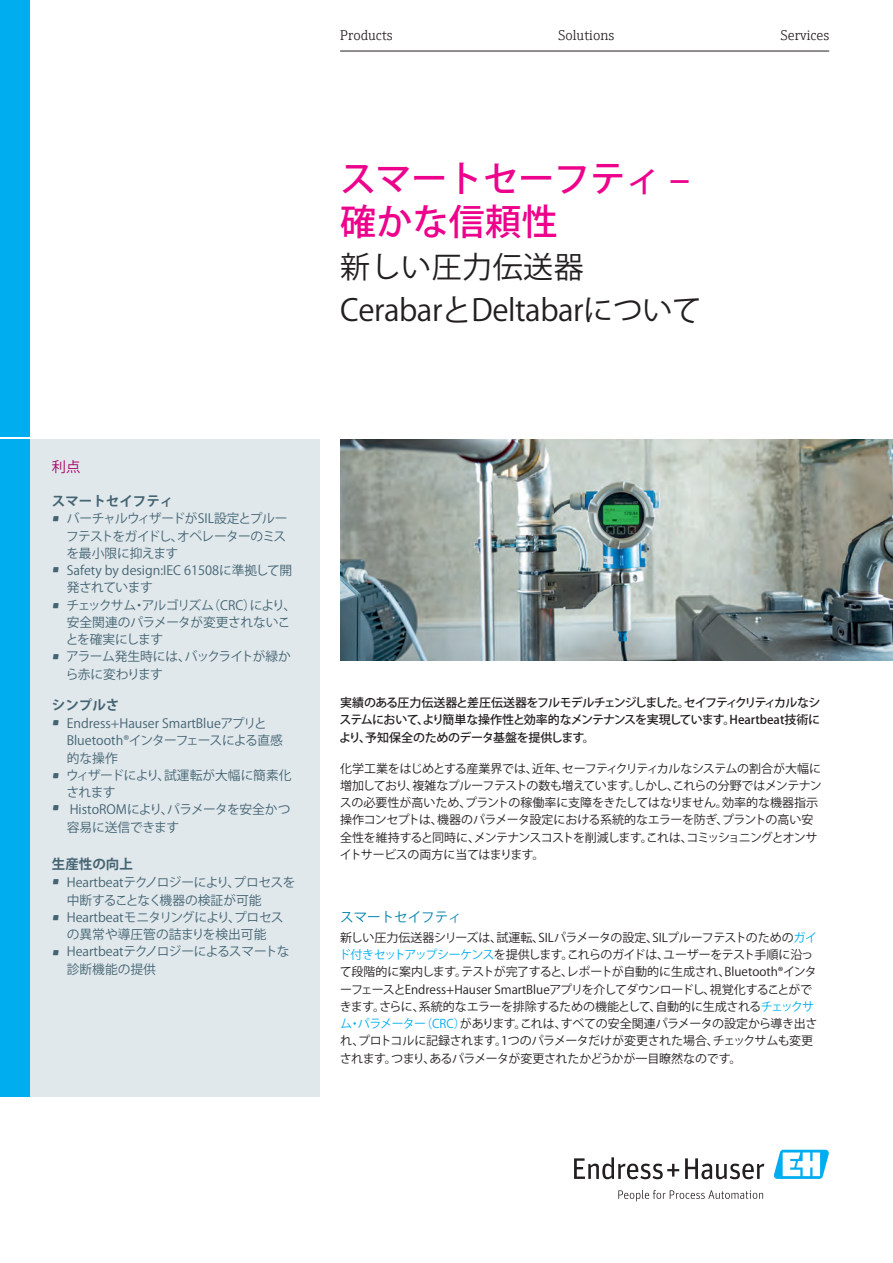
<style>
.page{position:relative;width:893px;height:1263px;background:#fff}
.page>*{position:absolute;margin:0;border:0;box-sizing:border-box;transform-origin:0 0}
.t1{font:500 36px/43.2px "Koz Go Pr 6 N";letter-spacing:-.01em;color:#ed028c}
.t2{font:30px/43.2px "Koz Go Pr 6 N";letter-spacing:-.015em;color:#231f20}
.t3{font:300 14.25px "E+H Serif";color:#231f20}
.t4{font:300 14.25px "E+H Sans";color:#446472}
.t5{font:14.25px "Koz Go Pr 6 N";color:#a70164}
.t6{font:700 13.5px "Koz Go Pr 6 N";color:#446472}
.t7{font:13.5px "Koz Go Pr 6 N";color:#0081ad}
.t8{font:12.75px/17.2px "Koz Go Pr 6 N";letter-spacing:-.01em;color:#446472}
.t9{font:12.75px/17.2px "Koz Go Pr 6 N";letter-spacing:-.03em;color:#446472}
.t10{font:12px/17.2px "Koz Go Pr 6 N";letter-spacing:-.04em;color:#231f20}
.t11{font:500 12px/17.2px "Koz Go Pr 6 N";letter-spacing:-.03em;color:#231f20;text-align:justify}
.s1{color:#00aeef}
</style>
<div class="page">
<svg style="left:574px;top:1157px;width:105px;height:22px"></svg>
<svg style="left:685px;top:1158px;width:79px;height:21px"></svg>
<svg style="left:618px;top:1190px;width:145px;height:11px"></svg>
<svg style="left:773px;top:1150px;width:56px;height:29px"></svg>
<hr style="left:340px;top:51px;width:489px;height:1px;background:#231f20">
<div style="left:0;top:0;width:30px;height:437px;background:#00aeef"></div>
<img style="left:340px;top:439px;width:553px;height:221px">
<div style="left:31px;top:439px;width:289px;height:657px;background:#e0e8ec"></div>
<div style="left:0;top:439px;width:30px;height:657px;background:#00aeef"></div>
<p class="t3" style="left:340px;top:24px;width:54px">Products</p>
<p class="t3" style="left:558px;top:24px;width:57px">Solutions</p>
<p class="t3" style="left:781px;top:24px;width:50px">Services</p>
<h1 class="t1" style="left:340px;top:158px;width:351px">スマートセーフティ ‒確かな信頼性</h1>
<h2 class="t2" style="left:340px;top:246px;width:363px">新しい圧力伝送器<br>CerabarとDeltabarについて</h2>
<p class="t5" style="left:52px;top:459px;width:30px">利点</p>
<p class="t6" style="left:52px;top:493px;width:123px">スマートセイフティ</p>
<p class="t4" style="left:52px;top:508px;width:10px">•</p>
<p class="t9" style="left:66px;top:510px;width:232px">バーチャルウィザードがSIL設定とプルーフテストをガイドし、オペレーターのミスを最小限に抑えます<br>Safety by design:IEC 61508に準拠して開発されています<br>チェックサム・アルゴリズム（CRC）により、安全関連のパラメータが変更されないことを確実にします<br>アラーム発生時には、バックライトが緑から赤に変わります</p>
<p class="t8" style="left:66px;top:715px;width:227px">Endress+Hauser SmartBlueアプリと<br>Bluetooth®インターフェースによる直感的な操作<br>ウィザードにより、試運転が大幅に簡素化されます<br>HistoROMにより、パラメータを安全かつ容易に送信できます</p>
<p class="t4" style="left:52px;top:559px;width:10px">•</p>
<p class="t4" style="left:52px;top:594px;width:10px">•</p>
<p class="t4" style="left:52px;top:645px;width:10px">•</p>
<p class="t6" style="left:52px;top:698px;width:69px">シンプルさ</p>
<p class="t4" style="left:52px;top:712px;width:10px">•</p>
<p class="t4" style="left:52px;top:764px;width:10px">•</p>
<p class="t4" style="left:52px;top:797px;width:10px">•</p>
<p class="t6" style="left:52px;top:857px;width:83px">生産性の向上</p>
<p class="t4" style="left:52px;top:871px;width:10px">•</p>
<p class="t4" style="left:52px;top:907px;width:10px">•</p>
<p class="t4" style="left:52px;top:941px;width:10px">•</p>
<p class="t8" style="left:67px;top:874px;width:230px">Heartbeatテクノロジーにより、プロセスを中断することなく機器の検証が可能<br>Heartbeatモニタリングにより、プロセスの異常や導圧管の詰まりを検出可能<br>Heartbeatテクノロジーによるスマートな診断機能の提供</p>
<p class="t11" style="left:339px;top:694px;width:483px">実績のある圧力伝送器と差圧伝送器をフルモデルチェンジしました。セイフティクリティカルなシステムにおいて、より簡単な操作性と効率的なメンテナンスを実現しています。Heartbeat技術により、予知保全のためのデータ基盤を提供します。</p>
<p class="t10" style="left:340px;top:760px;width:484px">化学工業をはじめとする産業界では、近年、セーフティクリティカルなシステムの割合が大幅に増加しており、複雑なプルーフテストの数も増えています。しかし、これらの分野ではメンテナンスの必要性が高いため、プラントの稼働率に支障をきたしてはなりません。効率的な機器指示操作コンセプトは、機器のパラメータ設定における系統的なエラーを防ぎ、プラントの高い安全性を維持すると同時に、メンテナンスコストを削減します。これは、コミッショニングとオンサイトサービスの両方に当てはまります。</p>
<p class="t7" style="left:340px;top:909px;width:123px">スマートセイフティ</p>
<p class="t10" style="left:339px;top:929px;width:480px">新しい圧力伝送器シリーズは、試運転、SILパラメータの設定、SILプルーフテストのための<span class="s1">ガイド付きセットアップシーケンス</span>を提供します。これらのガイドは、ユーザーをテスト手順に沿って段階的に案内します。テストが完了すると、レポートが自動的に生成され、Bluetooth®インターフェースとEndress+Hauser SmartBlueアプリを介してダウンロードし、視覚化することができます。さらに、系統的なエラーを排除するための機能として、自動的に生成される<span class="s1">チェックサム・パラメーター（CRC）</span>があります。これは、すべての安全関連パラメータの設定から導き出され、プロトコルに記録されます。1つのパラメータだけが変更された場合、チェックサムも変更されます。つまり、あるパラメータが変更されたかどうかが一目瞭然なのです。</p>
</div>
